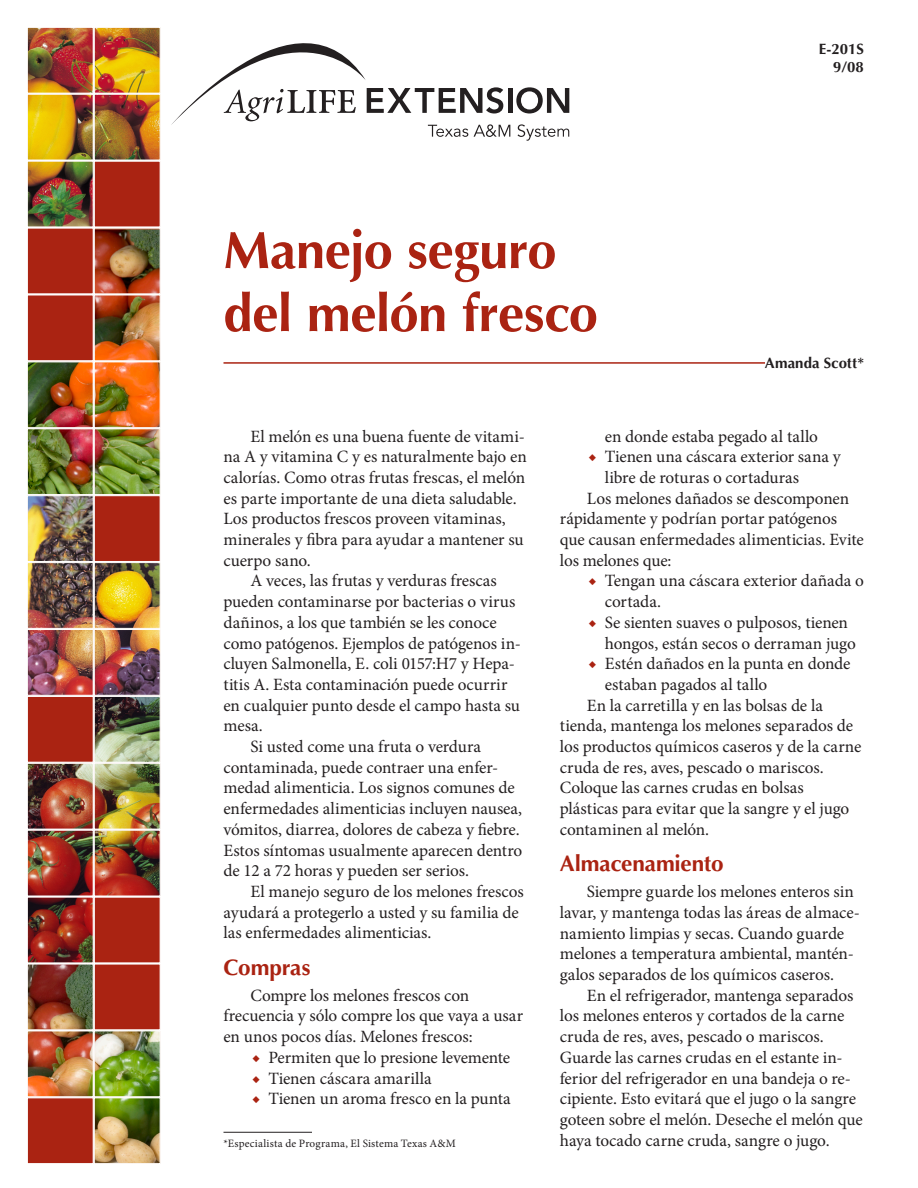
<style>
.page{position:relative;width:918px;height:1188px;background:#fff}
.page>*{position:absolute;margin:0;border:0;box-sizing:border-box;transform-origin:0 0}
.t1{font:700 52.5px/63px "Optima";letter-spacing:-.01em;color:#aa2312}
.heading1{font:700 22.5px "Optima";letter-spacing:-.005em;color:#aa2312}
.body_text{font:17.25px/20.7px "Minion Pro";letter-spacing:-.005em;color:#231f20}
.tabs{font:17.25px/20.7px "Minion Pro";letter-spacing:-.01em;color:#231f20}
.author_info{font:700 15px/18px "Optima";color:#231f20;text-align:right}
.author_-_bottom_info{font:11.25px "Minion Pro";letter-spacing:.02em;color:#231f20}
.s1{color:#aa2312}
</style>
<div class="page">
<img style="left:27px;top:27px;width:134px;height:1137px">
<div style="left:94px;top:897px;width:66px;height:66px;background:#aa2312"></div>
<div style="left:94px;top:964px;width:66px;height:66px;background:#aa2312"></div>
<div style="left:27px;top:1097px;width:67px;height:67px;background:#aa2312;border:1px solid #fff"></div>
<hr style="left:508px;top:88px;width:4px;height:25px;background:#231f20">
<svg style="left:516px;top:87px;width:53px;height:27px"></svg>
<svg style="left:518px;top:124px;width:51px;height:17px"></svg>
<svg style="left:171px;top:43px;width:339px;height:94px"></svg>
<hr style="left:224px;top:362px;width:541px;height:2px;background:#aa2312">
<hr style="left:224px;top:1132px;width:88px;height:1px;background:#231f20">
<p class="t1" style="left:224px;top:219px;width:376px">Manejo seguro del melón fresco</p>
<p class="author_info" style="left:819px;top:40px;width:47px">E-201S<br>9/08</p>
<p class="author_info" style="left:765px;top:354px;width:101px">Amanda Scott*</p>
<p class="body_text" style="left:224px;top:426px;width:305px;text-indent:27px">El melón es una buena fuente de vitami&shy;na A y vitamina C y es naturalmente bajo en calorías. Como otras frutas frescas, el melón es parte importante de una dieta saludable.<br>Los productos frescos proveen vitaminas, minerales y fibra para ayudar a mantener su cuerpo sano.</p>
<p class="body_text" style="left:224px;top:571px;width:299px;text-indent:27px">A veces, las frutas y verduras frescas pueden contaminarse por bacterias o virus dañinos, a los que también se les conoce como patógenos. Ejemplos de patógenos in&shy;cluyen Salmonella, E. coli 0157:H7 y Hepa&shy;titis A. Esta contaminación puede ocurrir en cualquier punto desde el campo hasta su mesa.</p>
<p class="body_text" style="left:224px;top:736px;width:300px;text-indent:27px">Si usted come una fruta o verdura contaminada, puede contraer una enfer&shy;medad alimenticia. Los signos comunes de enfermedades alimenticias incluyen nausea, vómitos, diarrea, dolores de cabeza y fiebre.<br>Estos síntomas usualmente aparecen dentro de 12 a 72 horas y pueden ser serios.</p>
<p class="body_text" style="left:224px;top:881px;width:302px;text-indent:27px">El manejo seguro de los melones frescos ayudará a protegerlo a usted y su familia de las enfermedades alimenticias.</p>
<p class="heading1" style="left:224px;top:954px;width:88px">Compras</p>
<p class="body_text" style="left:224px;top:985px;width:301px;text-indent:27px">Compre los melones frescos con frecuencia y sólo compre los que vaya a usar en unos pocos días. Melones frescos:</p>
<p class="tabs" style="left:252px;top:1047px;width:260px"><span class="s1">◆</span> Permiten que lo presione levemente</p>
<p class="tabs" style="left:252px;top:1068px;width:181px"><span class="s1">◆</span> Tienen cáscara amarilla</p>
<p class="tabs" style="left:252px;top:1088px;width:260px"><span class="s1">◆</span> Tienen un aroma fresco en la punta</p>
<p class="author_-_bottom_info" style="left:224px;top:1136px;width:234px">*Especialista de Programa, El Sistema Texas A&amp;M</p>
<p class="tabs" style="left:605px;top:426px;width:214px">en donde estaba pegado al tallo</p>
<p class="tabs" style="left:605px;top:446px;width:237px;text-indent:-16px"><span class="s1">◆</span> Tienen una cáscara exterior sana y libre de roturas o cortaduras</p>
<p class="body_text" style="left:560px;top:488px;width:305px;text-indent:27px">Los melones dañados se descomponen rápidamente y podrían portar patógenos que causan enfermedades alimenticias. Evite los melones que:</p>
<p class="tabs" style="left:605px;top:571px;width:261px;text-indent:-16px"><span class="s1">◆</span> Tengan una cáscara exterior dañada o cortada.</p>
<p class="tabs" style="left:605px;top:612px;width:252px;text-indent:-16px"><span class="s1">◆</span> Se sienten suaves o pulposos, tienen hongos, están secos o derraman jugo</p>
<p class="tabs" style="left:605px;top:653px;width:247px;text-indent:-16px"><span class="s1">◆</span> Estén dañados en la punta en donde estaban pagados al tallo</p>
<p class="body_text" style="left:560px;top:695px;width:303px;text-indent:27px">En la carretilla y en las bolsas de la tienda, mantenga los melones separados de los productos químicos caseros y de la carne cruda de res, aves, pescado o mariscos.<br>Coloque las carnes crudas en bolsas plásticas para evitar que la sangre y el jugo contaminen al melón.</p>
<p class="heading1" style="left:560px;top:850px;width:165px">Almacenamiento</p>
<p class="body_text" style="left:560px;top:881px;width:301px;text-indent:27px">Siempre guarde los melones enteros sin lavar, y mantenga todas las áreas de almace&shy;namiento limpias y secas. Cuando guarde melones a temperatura ambiental, mantén&shy;galos separados de los químicos caseros.</p>
<p class="body_text" style="left:560px;top:985px;width:304px;text-indent:27px">En el refrigerador, mantenga separados los melones enteros y cortados de la carne cruda de res, aves, pescado o mariscos.<br>Guarde las carnes crudas en el estante in&shy;ferior del refrigerador en una bandeja o re&shy;cipiente. Esto evitará que el jugo o la sangre goteen sobre el melón. Deseche el melón que haya tocado carne cruda, sangre o jugo.</p>
</div>
